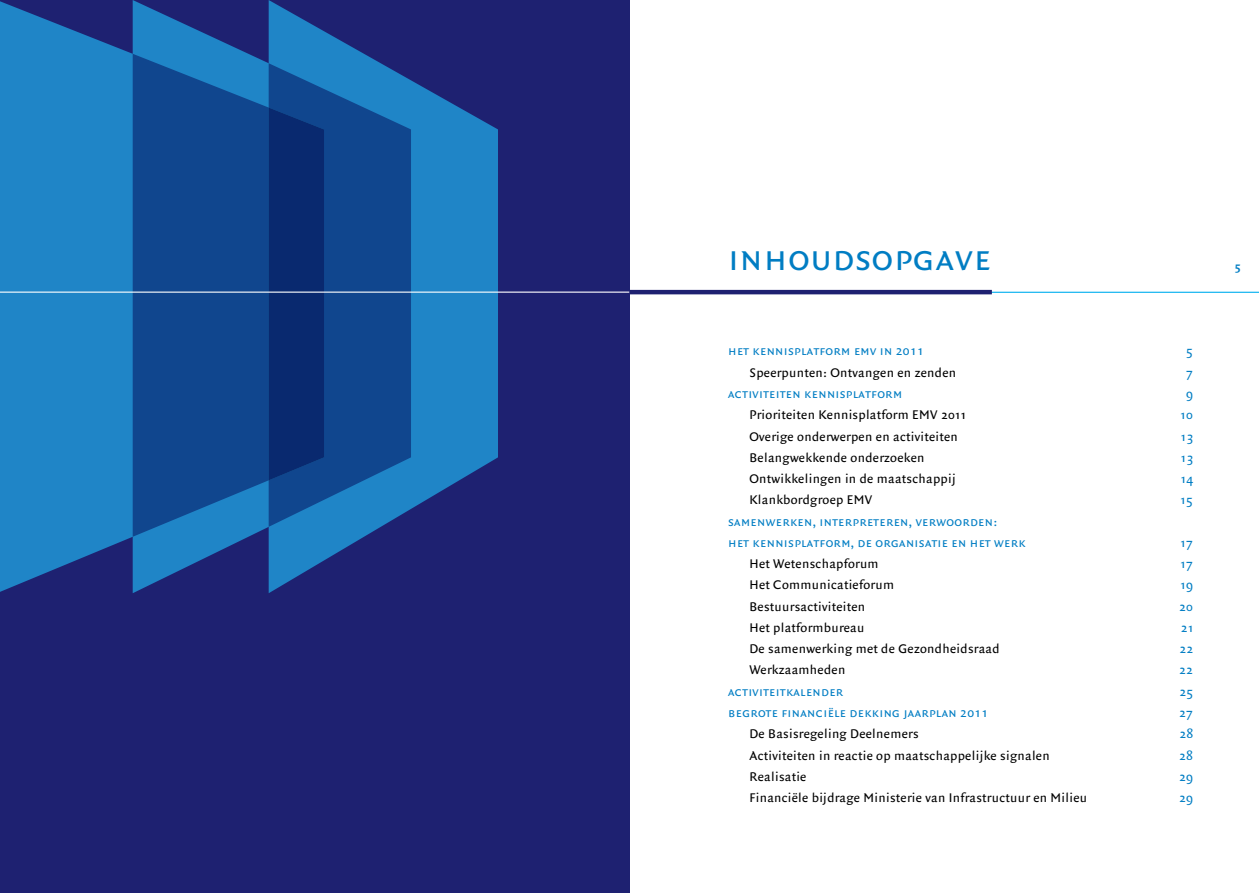
<style>
.page{position:relative;width:1259px;height:893px;background:#fff}
.page>*{position:absolute;margin:0;border:0;box-sizing:border-box;transform-origin:0 0}
.t1{font:37.5px "Quadraat Sans Small Caps";letter-spacing:.025em;color:#007dc3}
.t2{font:13.5px "Quadraat Sans";letter-spacing:.025em;color:#000}
.t3{font:13.5px/21.3px "Quadraat Sans Small Caps";letter-spacing:.025em;color:#007dc3}
.t4{font:13.5px "Quadraat Sans";letter-spacing:.025em;color:#007dc3}
.t5{font:700 12px "Quadraat Sans";color:#007dc3}
</style>
<div class="page">
<hr style="left:965px;top:292px;width:294px;height:1px;background:#00aeef">
<div style="left:0;top:0;width:629px;height:893px;background:#1e2171"></div>
<svg style="left:0;top:0;width:498px;height:593px;fill:#1f85c7"></svg>
<svg style="left:133px;top:54px;width:136px;height:483px;background:#114c94"></svg>
<svg style="left:269px;top:63px;width:142px;height:464px;background:#135299"></svg>
<div style="left:269px;top:108px;width:55px;height:372px;background:#09296f"></div>
<hr style="left:0;top:292px;width:629px;height:1px;background:#fff">
<hr style="left:629px;top:290px;width:363px;height:4px;background:#1e2171">
<h1 class="t1" style="left:728px;top:238px;width:264px">inhoudsopgave</h1>
<p class="t3" style="left:728px;top:341px;width:197px">het kennisplatform emv in 2011</p>
<p class="t4" style="left:1186px;top:343px;width:8px">5</p>
<p class="t2" style="left:749px;top:365px;width:208px">Speerpunten: Ontvangen en zenden</p>
<p class="t4" style="left:1186px;top:365px;width:8px">7</p>
<p class="t3" style="left:728px;top:383px;width:176px">activiteiten kennisplatform</p>
<p class="t4" style="left:1186px;top:386px;width:8px">9</p>
<p class="t2" style="left:749px;top:407px;width:218px">Prioriteiten Kennisplatform EMV 2011</p>
<p class="t4" style="left:1180px;top:407px;width:14px">10</p>
<p class="t2" style="left:749px;top:428px;width:210px">Overige onderwerpen en activiteiten</p>
<p class="t4" style="left:1181px;top:428px;width:14px">13</p>
<p class="t2" style="left:749px;top:450px;width:177px">Belangwekkende onderzoeken</p>
<p class="t4" style="left:1181px;top:450px;width:14px">13</p>
<p class="t2" style="left:749px;top:471px;width:208px">Ontwikkelingen in de maatschappij</p>
<p class="t4" style="left:1181px;top:471px;width:14px">14</p>
<p class="t2" style="left:749px;top:492px;width:124px">Klankbordgroep EMV</p>
<p class="t4" style="left:1180px;top:492px;width:14px">15</p>
<p class="t3" style="left:728px;top:511px;width:299px">samenwerken, interpreteren, verwoorden:<br>het kennisplatform, de organisatie en het werk</p>
<p class="t4" style="left:1180px;top:535px;width:14px">17</p>
<p class="t2" style="left:749px;top:556px;width:131px">Het Wetenschapforum</p>
<p class="t4" style="left:1180px;top:556px;width:14px">17</p>
<p class="t2" style="left:749px;top:577px;width:146px">Het Communicatieforum</p>
<p class="t4" style="left:1180px;top:577px;width:14px">19</p>
<p class="t2" style="left:749px;top:599px;width:117px">Bestuursactiviteiten</p>
<p class="t4" style="left:1179px;top:599px;width:15px">20</p>
<p class="t2" style="left:749px;top:620px;width:116px">Het platformbureau</p>
<p class="t4" style="left:1181px;top:620px;width:14px">21</p>
<p class="t2" style="left:749px;top:641px;width:251px">De samenwerking met de Gezondheidsraad</p>
<p class="t4" style="left:1179px;top:641px;width:15px">22</p>
<p class="t2" style="left:749px;top:662px;width:97px">Werkzaamheden</p>
<p class="t4" style="left:1179px;top:662px;width:15px">22</p>
<p class="t3" style="left:728px;top:681px;width:117px">activiteitkalender</p>
<p class="t4" style="left:1179px;top:684px;width:15px">25</p>
<p class="t3" style="left:728px;top:702px;width:261px">begrote financiële dekking jaarplan 2011</p>
<p class="t4" style="left:1179px;top:705px;width:15px">27</p>
<p class="t2" style="left:749px;top:726px;width:170px">De Basisregeling Deelnemers</p>
<p class="t4" style="left:1179px;top:726px;width:15px">28</p>
<p class="t2" style="left:749px;top:747px;width:302px">Activiteiten in reactie op maatschappelijke signalen</p>
<p class="t4" style="left:1179px;top:747px;width:15px">28</p>
<p class="t2" style="left:749px;top:769px;width:58px">Realisatie</p>
<p class="t4" style="left:1179px;top:769px;width:15px">29</p>
<p class="t2" style="left:749px;top:790px;width:339px">Financiële bijdrage Ministerie van Infrastructuur en Milieu</p>
<p class="t4" style="left:1179px;top:790px;width:15px">29</p>
<p class="t5" style="left:1234px;top:260px;width:7px">5</p>
</div>
